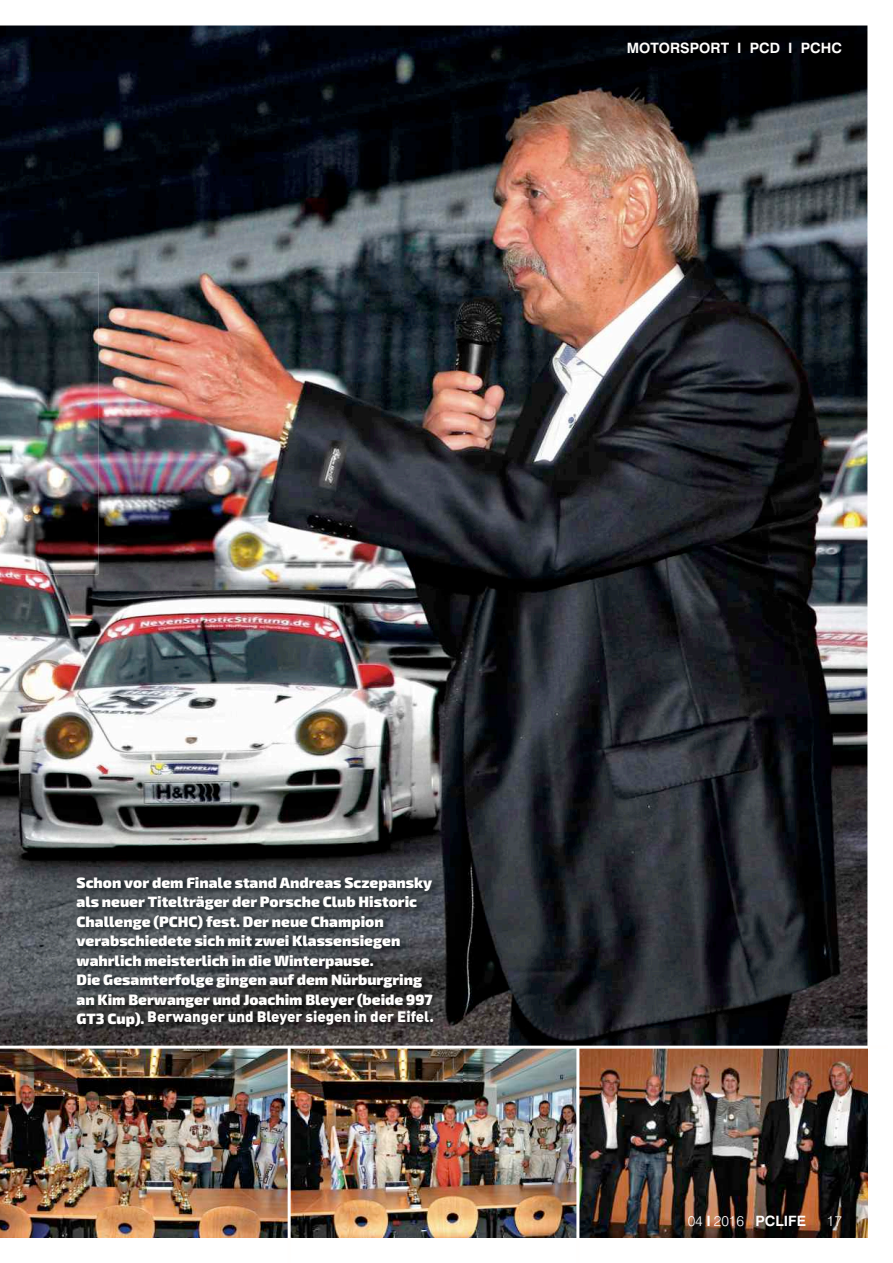
<style>
.page{position:relative;width:893px;height:1263px;background:#fff}
.page>*{position:absolute;margin:0;border:0;box-sizing:border-box;transform-origin:0 0}
.t1{font:900 15px/19.5px "Exo 2";color:#fffefd}
.t2{font:15px "DIN Black Alternate";color:#fffefd}
.t3{font:700 14.25px "Swiss 721 BT";color:#fffefd}
.t4{font:300 14.25px "Swiss 721 BT";color:#fffefd}
.s1{font-family:"Exo 2";font-weight:900}
.s2{font-weight:300}
</style>
<div class="page">
<img style="left:0;top:26px;width:867px;height:1019px">
<img style="left:0;top:273px;width:98px;height:301px">
<img style="left:0;top:477px;width:12px;height:71px">
<img style="left:0;top:1048px;width:867px;height:189px">
<img style="left:63px;top:868px;width:399px;height:279px">
<hr style="left:288px;top:1046px;width:3px;height:217px;background:#fffefd">
<hr style="left:576px;top:1048px;width:3px;height:215px;background:#fffefd">
<hr style="left:0;top:1045px;width:888px;height:3px;background:#fffefd">
<p class="t3" style="left:627px;top:39px;width:217px">MOTORSPORT I PCD I PCHC</p>
<p class="t1" style="left:77px;top:873px;width:358px">Schon vor dem Finale stand Andreas Sczepansky als neuer Titelträger der Porsche Club Historic Challenge (PCHC) fest. Der neue Champion verabschiedete sich mit zwei Klassensiegen wahrlich meisterlich in die Winterpause.<br>Die Gesamterfolge gingen auf dem Nürburgring an Kim Berwanger und Joachim Bleyer (beide 997</p>
<p class="t2" style="left:77px;top:1007px;width:359px"><span class="s1">GT3 Cup).</span> Berwanger und Bleyer siegen in der Eifel.</p>
<p class="t3" style="left:688px;top:1213px;width:120px"><span class="s2">04</span> I <span class="s2">2016</span> PCLIFE</p>
<p class="t4" style="left:827px;top:1213px;width:17px">17</p>
</div>
